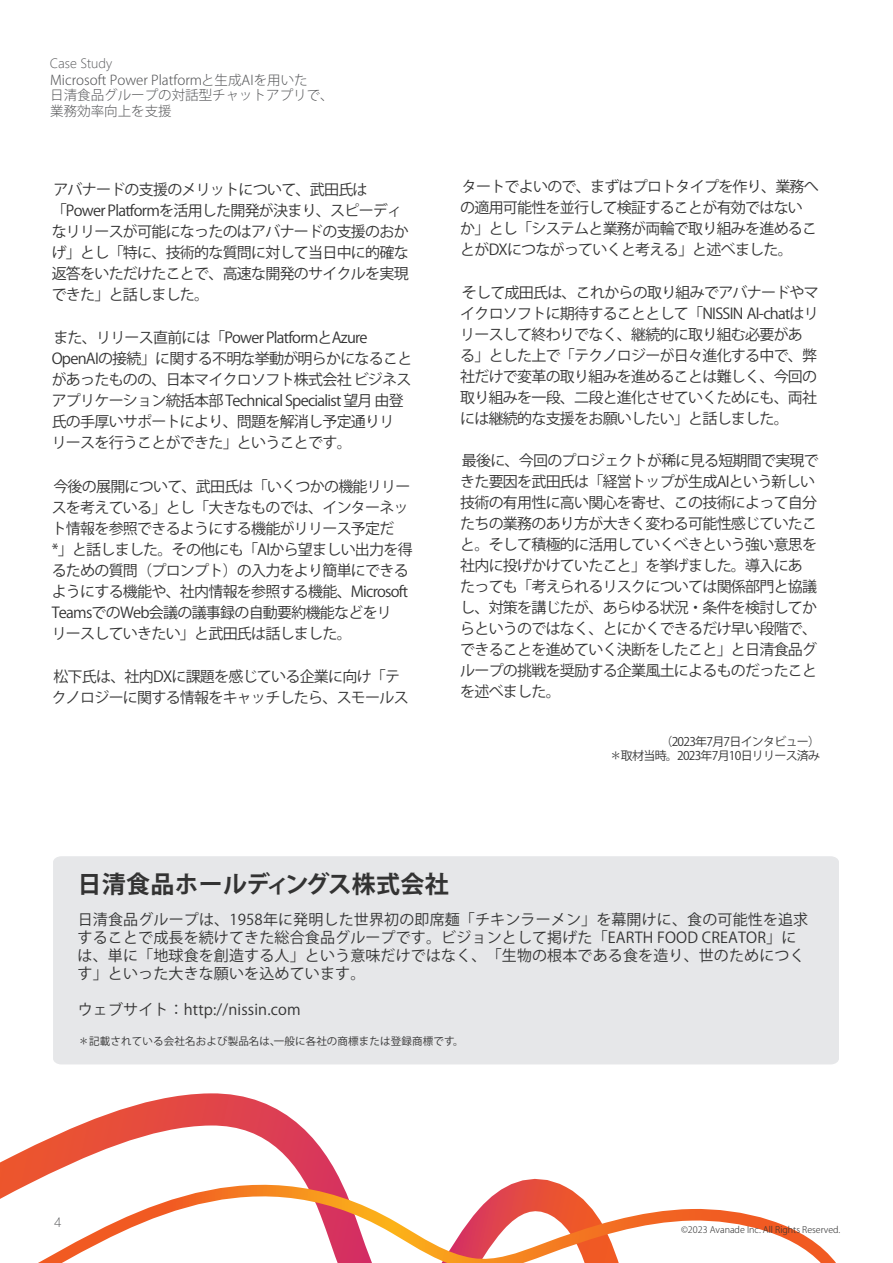
<style>
.page{position:relative;width:893px;height:1263px;background:#fff}
.page>*{position:absolute;margin:0;border:0;box-sizing:border-box;transform-origin:0 0}
.PRI_Level_4_Subheading_Orange{font:700 24px "Koz Go Pro";letter-spacing:.01em;color:#333}
.t1{font:15px/21px "Koz Go Pr 6 N";letter-spacing:-.05em;color:#333}
.PRI_Level_4_Subheading_Orange-2{font:15px/18px "Koz Go Pro";letter-spacing:.01em;color:#333}
.t2{font:300 13.5px/15.5px "Koz Go Pro";color:#57585a}
.t3{font:300 13.5px "Segoe UI";color:#57585a}
.t4{font:12px/13.8px "Koz Go Pr 6 N";letter-spacing:-.06em;color:#333;text-align:right}
.PRI_Level_4_Subheading_Orange-3{font:10.5px "Koz Go Pro";letter-spacing:.015em;color:#333}
.t5{font:300 9px "Koz Go Pr 6 N";color:#333}
</style>
<div class="page">
<div style="left:53px;top:856px;width:786px;height:208px;background:#e6e7e9"></div>
<svg style="left:0;top:1093px;width:314px;height:106px"></svg>
<svg style="left:11px;top:1139px;width:825px;height:124px"></svg>
<p class="t3" style="left:50px;top:50px;width:64px">Case Study</p>
<p class="t2" style="left:50px;top:72px;width:285px">Microsoft Power Platformと生成AIを用いた<br>日清食品グループの対話型チャットアプリで、業務効率向上を支援</p>
<p class="t1" style="left:52px;top:179px;width:358px">アバナードの支援のメリットについて、武田氏は「Power Platformを活用した開発が決まり、スピーディなリリースが可能になったのはアバナードの支援のおかげ」とし「特に、技術的な質問に対して当日中に的確な返答をいただけたことで、高速な開発のサイクルを実現できた」と話しました。</p>
<p class="t1" style="left:52px;top:327px;width:362px">また、リリース直前には「Power PlatformとAzure<br>OpenAIの接続」に関する不明な挙動が明らかになることがあったものの、日本マイクロソフト株式会社 ビジネスアプリケーション統括本部 Technical Specialist 望月 由登氏の手厚いサポートにより、問題を解消し予定通りリリースを行うことができた」ということです。</p>
<p class="t1" style="left:52px;top:476px;width:362px">今後の展開について、武田氏は「いくつかの機能リリースを考えている」とし「大きなものでは、インターネット情報を参照できるようにする機能がリリース予定だ<br>*」と話しました。その他にも「AIから望ましい出力を得るための質問（プロンプト）の入力をより簡単にできるようにする機能や、社内情報を参照する機能、Microsoft<br>TeamsでのWeb会議の議事録の自動要約機能などをリ<br>リースしていきたい」と武田氏は話しました。</p>
<p class="t1" style="left:52px;top:666px;width:358px">松下氏は、社内DXに課題を感じている企業に向け「テクノロジーに関する情報をキャッチしたら、スモールス</p>
<p class="t1" style="left:460px;top:177px;width:360px">タートでよいので、まずはプロトタイプを作り、業務への適用可能性を並行して検証することが有効ではないか」とし「システムと業務が両輪で取り組みを進めることがDXにつながっていくと考える」と述べました。</p>
<p class="t1" style="left:460px;top:282px;width:360px">そして成田氏は、これからの取り組みでアバナードやマイクロソフトに期待することとして「NISSIN AI-chatはリリースして終わりでなく、継続的に取り組む必要がある」とした上で「テクノロジーが日々進化する中で、弊社だけで変革の取り組みを進めることは難しく、今回の取り組みを一段、二段と進化させていくためにも、両社には継続的な支援をお願いしたい」と話しました。</p>
<p class="t1" style="left:460px;top:450px;width:360px">最後に、今回のプロジェクトが稀に見る短期間で実現できた要因を武田氏は「経営トップが生成AIという新しい技術の有用性に高い関心を寄せ、この技術によって自分たちの業務のあり方が大きく変わる可能性感じていたこと。そして積極的に活用していくべきという強い意思を社内に投げかけていたこと」を挙げました。導入にあたっても「考えられるリスクについては関係部門と協議し、対策を講じたが、あらゆる状況・条件を検討してからというのではなく、とにかくできるだけ早い段階で、できることを進めていく決断をしたこと」と日清食品グループの挑戦を奨励する企業風土によるものだったことを述べました。</p>
<p class="t4" style="left:610px;top:735px;width:212px">（2023年7月7日インタビュー）<br>＊取材当時。2023年7月10日リリース済み</p>
<p class="PRI_Level_4_Subheading_Orange" style="left:78px;top:868px;width:373px">日清食品ホールディングス株式会社</p>
<p class="PRI_Level_4_Subheading_Orange-2" style="left:78px;top:911px;width:732px">日清食品グループは、1958年に発明した世界初の即席麺「チキンラーメン」を幕開けに、食の可能性を追求することで成長を続けてきた総合食品グループです。ビジョンとして掲げた「EARTH FOOD CREATOR」には、単に「地球食を創造する人」という意味だけではなく、「生物の根本である食を造り、世のためにつくす」といった大きな願いを込めています。</p>
<p class="PRI_Level_4_Subheading_Orange-2" style="left:78px;top:1000px;width:224px">ウェブサイト：http://nissin.com</p>
<p class="PRI_Level_4_Subheading_Orange-3" style="left:79px;top:1034px;width:387px">＊記載されている会社名および製品名は、一般に各社の商標または登録商標です。</p>
<p class="t3" style="left:54px;top:1209px;width:9px">4</p>
<p class="t5" style="left:681px;top:1224px;width:161px">©2023 Avanade Inc. All Rights Reserved.</p>
</div>
